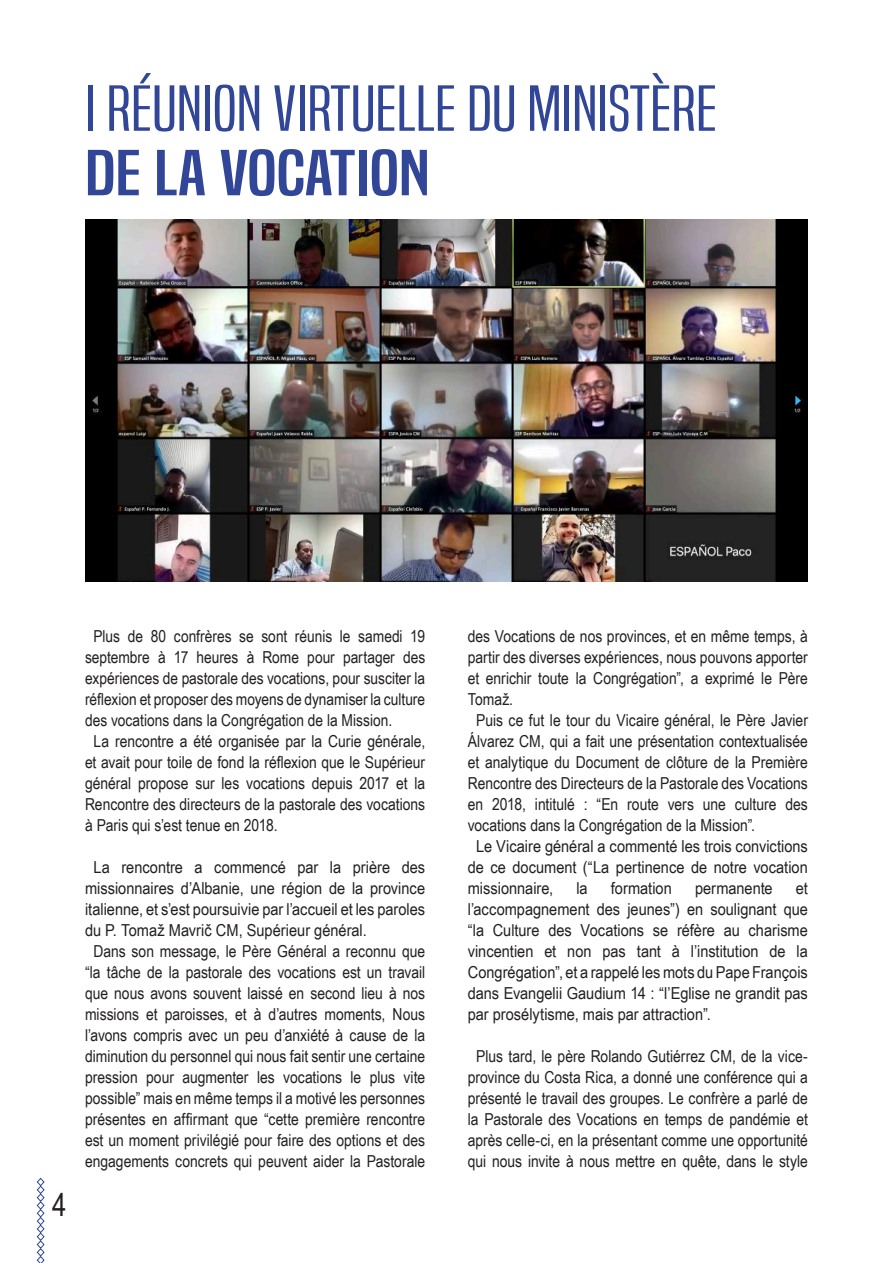
<style>
.page{position:relative;width:893px;height:1263px;background:#fff}
.page>*{position:absolute;margin:0;border:0;box-sizing:border-box;transform-origin:0 0}
.t1{font:60px "Built Titling Lt";color:#314697;scale:1.46 1}
.t2{font:60px "Built Titling Rg";color:#314697;scale:1.46 1}
.t3{font:31.5px "Arial Narrow";color:#231f20}
.t4{font:16.5px/21px "Arial Narrow";color:#231f20;text-align:center}
.t5{font:16.5px/21px "Arial Narrow";color:#231f20;text-align:justify;scale:1.08 1}
</style>
<div class="page">
<svg style="left:36px;top:1177px;width:9px;height:86px"></svg>
<img style="left:85px;top:219px;width:723px;height:363px">
<h1 class="t1" style="left:85px;top:73px;width:434px">I RÉUNION VIRTUELLE DU MINISTÈRE</h1>
<h1 class="t2" style="left:85px;top:138px;width:237px">DE LA VOCATION</h1>
<h2 class="t3" style="left:52px;top:1181px;width:16px">4</h2>
<p class="t4" style="left:94px;top:625px;width:333px">Plus de 80 confrères se sont réunis le samedi 19</p>
<p class="t4" style="left:85px;top:646px;width:342px">septembre à 17 heures à Rome pour partager des</p>
<p class="t4" style="left:85px;top:667px;width:342px">expériences de pastorale des vocations, pour susciter la</p>
<p class="t4" style="left:85px;top:688px;width:342px">réflexion et proposer des moyens de dynamiser la culture</p>
<p class="t4" style="left:85px;top:709px;width:309px">des vocations dans la Congrégation de la Mission.</p>
<p class="t4" style="left:94px;top:730px;width:333px">La rencontre a été organisée par la Curie générale,</p>
<p class="t4" style="left:85px;top:751px;width:342px">et avait pour toile de fond la réflexion que le Supérieur</p>
<p class="t4" style="left:85px;top:772px;width:342px">général propose sur les vocations depuis 2017 et la</p>
<p class="t4" style="left:85px;top:793px;width:342px">Rencontre des directeurs de la pastorale des vocations</p>
<p class="t4" style="left:85px;top:814px;width:194px">à Paris qui s’est tenue en 2018.</p>
<p class="t5" style="left:94px;top:856px;width:309px">La rencontre a commencé par la prière des</p>
<p class="t5" style="left:85px;top:877px;width:316px">missionnaires d’Albanie, une région de la province</p>
<p class="t5" style="left:85px;top:898px;width:316px">italienne, et s’est poursuivie par l’accueil et les paroles</p>
<p class="t5" style="left:85px;top:919px;width:262px">du P. Tomaž Mavrič CM, Supérieur général.</p>
<p class="t4" style="left:94px;top:940px;width:333px">Dans son message, le Père Général a reconnu que</p>
<p class="t4" style="left:85px;top:961px;width:342px">“la tâche de la pastorale des vocations est un travail</p>
<p class="t4" style="left:85px;top:982px;width:342px">que nous avons souvent laissé en second lieu à nos</p>
<p class="t4" style="left:85px;top:1003px;width:342px">missions et paroisses, et à d’autres moments, Nous</p>
<p class="t4" style="left:85px;top:1024px;width:342px">l’avons compris avec un peu d’anxiété à cause de la</p>
<p class="t4" style="left:85px;top:1045px;width:342px">diminution du personnel qui nous fait sentir une certaine</p>
<p class="t4" style="left:85px;top:1066px;width:342px">pression pour augmenter les vocations le plus vite</p>
<p class="t4" style="left:85px;top:1087px;width:342px">possible” mais en même temps il a motivé les personnes</p>
<p class="t4" style="left:85px;top:1108px;width:342px">présentes en affirmant que “cette première rencontre</p>
<p class="t4" style="left:85px;top:1129px;width:342px">est un moment privilégié pour faire des options et des</p>
<p class="t4" style="left:85px;top:1150px;width:342px">engagements concrets qui peuvent aider la Pastorale</p>
<p class="t4" style="left:468px;top:625px;width:342px">des Vocations de nos provinces, et en même temps, à</p>
<p class="t4" style="left:468px;top:646px;width:342px">partir des diverses expériences, nous pouvons apporter</p>
<p class="t4" style="left:468px;top:667px;width:342px">et enrichir toute la Congrégation”, a exprimé le Père</p>
<p class="t4" style="left:468px;top:688px;width:47px">Tomaž.</p>
<p class="t4" style="left:476px;top:709px;width:333px">Puis ce fut le tour du Vicaire général, le Père Javier</p>
<p class="t4" style="left:468px;top:730px;width:342px">Álvarez CM, qui a fait une présentation contextualisée</p>
<p class="t4" style="left:468px;top:751px;width:342px">et analytique du Document de clôture de la Première</p>
<p class="t4" style="left:468px;top:772px;width:342px">Rencontre des Directeurs de la Pastorale des Vocations</p>
<p class="t4" style="left:468px;top:793px;width:342px">en 2018, intitulé : “En route vers une culture des</p>
<p class="t4" style="left:468px;top:814px;width:289px">vocations dans la Congrégation de la Mission”.</p>
<p class="t5" style="left:476px;top:835px;width:309px">Le Vicaire général a commenté les trois convictions</p>
<p class="t5" style="left:468px;top:856px;width:316px">de ce document (“La pertinence de notre vocation</p>
<p class="t5" style="left:468px;top:877px;width:81px">missionnaire,</p>
<p class="t5" style="left:576px;top:877px;width:12px">la</p>
<p class="t5" style="left:611px;top:877px;width:58px">formation</p>
<p class="t5" style="left:695px;top:877px;width:73px">permanente</p>
<p class="t5" style="left:468px;top:877px;width:316px;text-indent:328px">et l’accompagnement des jeunes”) en soulignant que “la Culture des Vocations se réfère au charisme vincentien et non pas tant à l’institution de la Congrégation”, et a rappelé les mots du Pape François dans Evangelii Gaudium 14 : “l’Eglise ne grandit pas par prosélytisme, mais par attraction”.</p>
<p class="t4" style="left:468px;top:1045px;width:342px">Plus tard, le père Rolando Gutiérrez CM, de la vice&shy;province du Costa Rica, a donné une conférence qui a présenté le travail des groupes. Le confrère a parlé de la Pastorale des Vocations en temps de pandémie et après celle-ci, en la présentant comme une opportunité qui nous invite à nous mettre en quête, dans le style</p>
</div>
